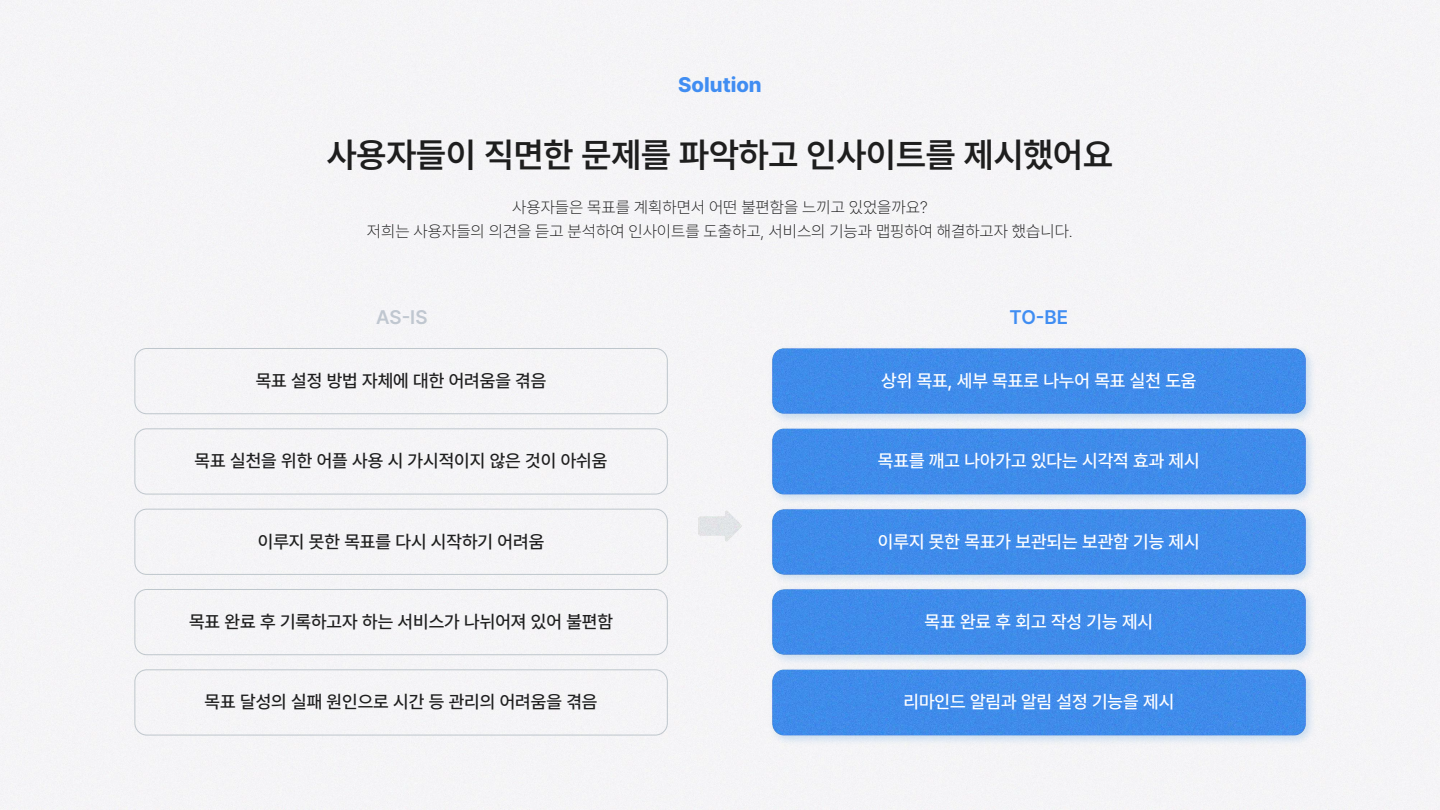
<style>
.page{position:relative;width:1440px;height:810px;background:#fff}
.page>*{position:absolute;margin:0;border:0;box-sizing:border-box;transform-origin:0 0}
.t1{font:600 34.5px "Pretendard";color:#1e1e1e}
.t2{font:800 21px "Pretendard";color:#408df2}
.t3{font:600 19.5px "Pretendard";color:#c0c7d0}
.t4{font:600 19.5px "Pretendard";color:#408df2}
.t5{font:500 18px "Pretendard";color:#1e1e1e}
.t6{font:500 18px "Pretendard";color:#fff}
.t7{font:200 16.5px/24px "Pretendard";color:#1e1e1e;text-align:center}
</style>
<div class="page">
<div style="left:134px;top:669px;width:534px;height:66px;border:1px solid #bec6cc;border-radius:12px"></div>
<div style="left:134px;top:428px;width:534px;height:66px;border:1px solid #bec6cc;border-radius:12px"></div>
<div style="left:134px;top:509px;width:534px;height:66px;border:1px solid #bec6cc;border-radius:12px"></div>
<div style="left:134px;top:348px;width:534px;height:66px;border:1px solid #bec6cc;border-radius:12px"></div>
<div style="left:134px;top:589px;width:534px;height:66px;border:1px solid #bec6cc;border-radius:12px"></div>
<img style="left:746px;top:682px;width:586px;height:80px">
<img style="left:746px;top:441px;width:586px;height:41px">
<img style="left:746px;top:482px;width:586px;height:80px">
<img style="left:746px;top:321px;width:586px;height:120px">
<img style="left:746px;top:562px;width:586px;height:120px">
<img style="left:671px;top:484px;width:98px;height:85px">
<p class="t2" style="left:678px;top:69px;width:85px">Solution</p>
<h1 class="t1" style="left:327px;top:130px;width:788px">사용자들이 직면한 문제를 파악하고 인사이트를 제시했어요</h1>
<p class="t7" style="left:367px;top:195px;width:707px">사용자들은 목표를 계획하면서 어떤 불편함을 느끼고 있었을까요?<br>저희는 사용자들의 의견을 듣고 분석하여 인사이트를 도출하고, 서비스의 기능과 맵핑하여 해결하고자 했습니다.</p>
<p class="t3" style="left:376px;top:303px;width:53px">AS-IS</p>
<p class="t4" style="left:1010px;top:303px;width:60px">TO-BE</p>
<p class="t5" style="left:256px;top:368px;width:292px">목표 설정 방법 자체에 대한 어려움을 겪음</p>
<p class="t6" style="left:881px;top:368px;width:317px">상위 목표, 세부 목표로 나누어 목표 실천 도움</p>
<p class="t5" style="left:195px;top:448px;width:414px">목표 실천을 위한 어플 사용 시 가시적이지 않은 것이 아쉬움</p>
<p class="t6" style="left:878px;top:448px;width:323px">목표를 깨고 나아가고 있다는 시각적 효과 제시</p>
<p class="t5" style="left:258px;top:528px;width:288px">이루지 못한 목표를 다시 시작하기 어려움</p>
<p class="t6" style="left:878px;top:528px;width:323px">이루지 못한 목표가 보관되는 보관함 기능 제시</p>
<p class="t5" style="left:189px;top:609px;width:425px">목표 완료 후 기록하고자 하는 서비스가 나뉘어져 있어 불편함</p>
<p class="t6" style="left:925px;top:609px;width:230px">목표 완료 후 회고 작성 기능 제시</p>
<p class="t5" style="left:205px;top:689px;width:394px">목표 달성의 실패 원인으로 시간 등 관리의 어려움을 겪음</p>
<p class="t6" style="left:903px;top:689px;width:272px">리마인드 알림과 알림 설정 기능을 제시</p>
</div>
